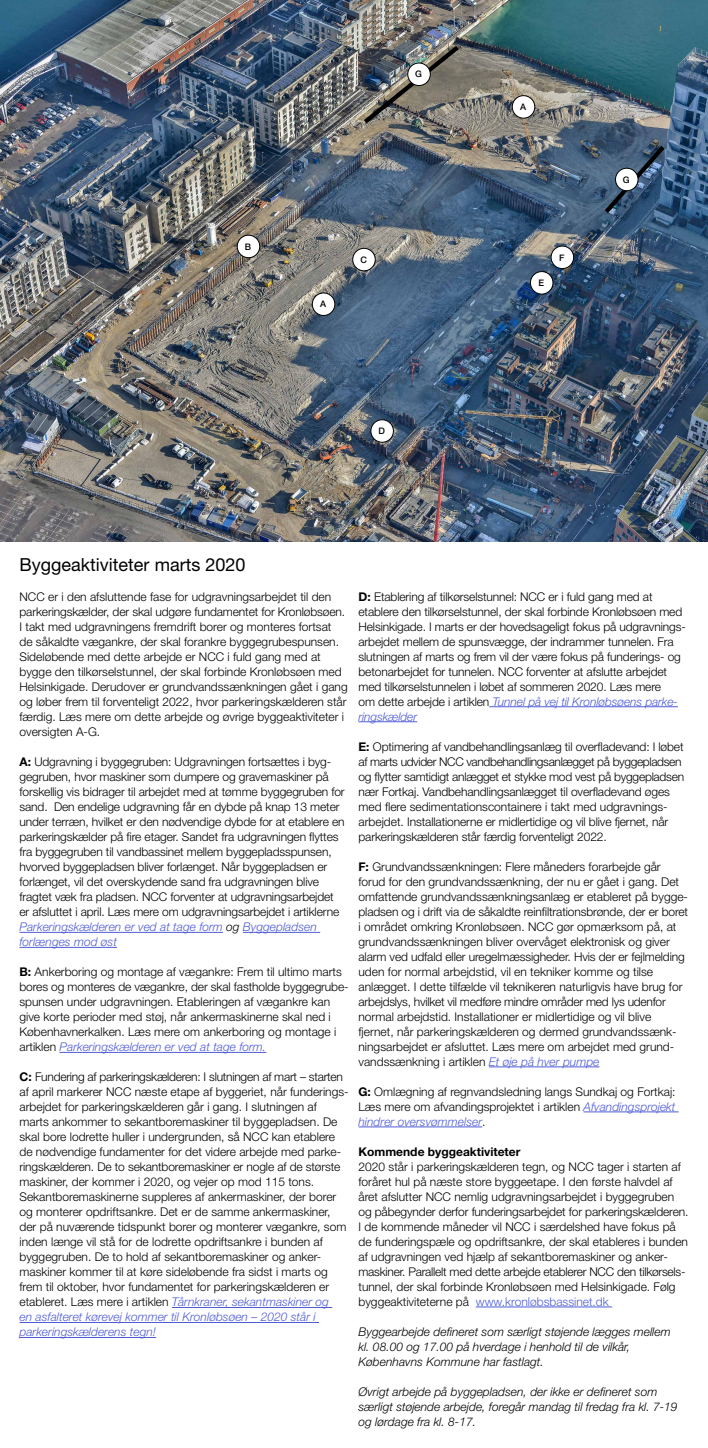
<style>
.page{position:relative;width:708px;height:1448px;background:#fff}
.page>*{position:absolute;margin:0;border:0;box-sizing:border-box;transform-origin:0 0}
.t1{font:18px "Helvetica Neue LT Std";color:#000}
.t2{font:300 12px/15px "Helvetica Neue LT Std";color:#000}
.t3{font:italic 300 12px/15px "Helvetica Neue LT Std";color:#000}
.t4{font:700 12px "Helvetica Neue LT Std";color:#000}
.t5{font:500 9px "Helvetica Neue LT Std";color:#000}
.s1{font-weight:700}
.s2{font-style:italic;color:#4f5cd6}
.s3{font-style:italic}
.s4{color:#4f5cd6}
</style>
<div class="page">
<img style="left:0;top:0;width:707px;height:542px">
<img style="left:359px;top:41px;width:104px;height:87px">
<svg style="left:600px;top:141px;width:68px;height:77px;background:#3d5876"></svg>
<hr style="left:20px;top:932px;width:203px;height:1px;background:#4f5cd6">
<hr style="left:243px;top:932px;width:77px;height:1px;background:#4f5cd6">
<hr style="left:20px;top:947px;width:97px;height:1px;background:#4f5cd6">
<hr style="left:60px;top:1052px;width:206px;height:1px;background:#4f5cd6">
<hr style="left:172px;top:1307px;width:160px;height:1px;background:#4f5cd6">
<hr style="left:20px;top:1322px;width:299px;height:1px;background:#4f5cd6">
<hr style="left:20px;top:1337px;width:136px;height:1px;background:#4f5cd6">
<hr style="left:489px;top:706px;width:188px;height:1px;background:#4f5cd6">
<hr style="left:358px;top:721px;width:59px;height:1px;background:#4f5cd6">
<hr style="left:488px;top:1066px;width:111px;height:1px;background:#4f5cd6">
<hr style="left:583px;top:1111px;width:95px;height:1px;background:#4f5cd6">
<hr style="left:358px;top:1126px;width:124px;height:1px;background:#4f5cd6">
<hr style="left:475px;top:1306px;width:137px;height:1px;background:#4f5cd6">
<div style="left:312px;top:293px;width:22px;height:22px;background:#fff;border-radius:50%"></div>
<div style="left:312px;top:292px;width:23px;height:24px;border:1px solid #000;border-radius:50%"></div>
<div style="left:512px;top:96px;width:22px;height:22px;background:#fff;border-radius:50%"></div>
<div style="left:511px;top:95px;width:24px;height:23px;border:1px solid #000;border-radius:50%"></div>
<div style="left:352px;top:248px;width:23px;height:23px;background:#fff;border-radius:50%"></div>
<div style="left:352px;top:248px;width:23px;height:23px;border:1px solid #000;border-radius:50%"></div>
<div style="left:370px;top:420px;width:23px;height:22px;background:#fff;border-radius:50%"></div>
<div style="left:370px;top:419px;width:23px;height:23px;border:1px solid #000;border-radius:50%"></div>
<div style="left:530px;top:272px;width:22px;height:22px;background:#fff;border-radius:50%"></div>
<div style="left:529px;top:271px;width:24px;height:23px;border:1px solid #000;border-radius:50%"></div>
<div style="left:550px;top:246px;width:23px;height:22px;background:#fff;border-radius:50%"></div>
<div style="left:550px;top:246px;width:23px;height:23px;border:1px solid #000;border-radius:50%"></div>
<div style="left:615px;top:168px;width:22px;height:23px;background:#fff;border-radius:50%"></div>
<div style="left:614px;top:168px;width:24px;height:23px;border:1px solid #000;border-radius:50%"></div>
<div style="left:407px;top:63px;width:23px;height:23px;background:#fff;border-radius:50%"></div>
<div style="left:407px;top:63px;width:23px;height:23px;border:1px solid #000;border-radius:50%"></div>
<div style="left:237px;top:235px;width:22px;height:23px;background:#fff;border-radius:50%"></div>
<div style="left:237px;top:235px;width:23px;height:23px;border:1px solid #000;border-radius:50%"></div>
<p class="t5" style="left:245px;top:241px;width:8px">B</p>
<p class="t5" style="left:415px;top:69px;width:8px">G</p>
<p class="t5" style="left:320px;top:299px;width:8px">A</p>
<p class="t5" style="left:360px;top:254px;width:8px">C</p>
<p class="t5" style="left:378px;top:426px;width:8px">D</p>
<p class="t5" style="left:520px;top:102px;width:8px">A</p>
<p class="t5" style="left:538px;top:277px;width:7px">E</p>
<p class="t5" style="left:559px;top:252px;width:7px">F</p>
<p class="t5" style="left:622px;top:174px;width:8px">G</p>
<h1 class="t1" style="left:20px;top:554px;width:227px">Byggeaktiviteter marts 2020</h1>
<p class="t2" style="left:20px;top:589px;width:329px">NCC er i den afsluttende fase for udgravningsarbejdet til den parkeringskælder, der skal udgøre fundamentet for Kronløbsøen.<br>I takt med udgravningens fremdrift borer og monteres fortsat<br>de såkaldte vægankre, der skal forankre byggegrubespunsen.<br>Sideløbende med dette arbejde er NCC i fuld gang med at bygge den tilkørselstunnel, der skal forbinde Kronløbsøen med Helsinkigade. Derudover er grundvandssænkningen gået i gang og løber frem til forventeligt 2022, hvor parkeringskælderen står færdig. Læs mere om dette arbejde og øvrige byggeaktiviteter i oversigten A-G.</p>
<p class="t2" style="left:20px;top:754px;width:326px"><span class="s1">A:</span> Udgravning i byggegruben: Udgravningen fortsættes i byg&shy;gegruben, hvor maskiner som dumpere og gravemaskiner på forskellig vis bidrager til arbejdet med at tømme byggegruben for sand. Den endelige udgravning får en dybde på knap 13 meter under terræn, hvilket er den nødvendige dybde for at etablere en parkeringskælder på fire etager. Sandet fra udgravningen flyttes fra byggegruben til vandbassinet mellem byggepladsspunsen, hvorved byggepladsen bliver forlænget. Når byggepladsen er forlænget, vil det overskydende sand fra udgravningen blive fragtet væk fra pladsen. NCC forventer at udgravningsarbejdet er afsluttet i april. Læs mere om udgravningsarbejdet i artiklerne <span class="s2">Parkeringskælderen er ved at tage form</span> <span class="s3">og</span> <span class="s2">Byggepladsen forlænges mod øst</span></p>
<p class="t2" style="left:20px;top:964px;width:330px"><span class="s1">B:</span> Ankerboring og montage af vægankre: Frem til ultimo marts bores og monteres de vægankre, der skal fastholde byggegrube&shy;spunsen under udgravningen. Etableringen af vægankre kan give korte perioder med støj, når ankermaskinerne skal ned i Københavnerkalken. Læs mere om ankerboring og montage i artiklen <span class="s2">Parkeringskælderen er ved at tage form.</span></p>
<p class="t2" style="left:20px;top:1069px;width:330px"><span class="s1">C:</span> Fundering af parkeringskælderen: I slutningen af mart – starten af april markerer NCC næste etape af byggeriet, når funderings&shy;arbejdet for parkeringskælderen går i gang. I slutningen af marts ankommer to sekantboremaskiner til byggepladsen. De skal bore lodrette huller i undergrunden, så NCC kan etablere de nødvendige fundamenter for det videre arbejde med parke&shy;ringskælderen. De to sekantboremaskiner er nogle af de største maskiner, der kommer i 2020, og vejer op mod 115 tons.<br>Sekantboremaskinerne suppleres af ankermaskiner, der borer og monterer opdriftsankre. Det er de samme ankermaskiner, der på nuværende tidspunkt borer og monterer vægankre, som inden længe vil stå for de lodrette opdriftsankre i bunden af byggegruben. De to hold af sekantboremaskiner og anker&shy;maskiner kommer til at køre sideløbende fra sidst i marts og frem til oktober, hvor fundamentet for parkeringskælderen er etableret. Læs mere i artiklen <span class="s2">Tårnkraner, sekantmaskiner og<br>en asfalteret kørevej kommer til Kronløbsøen – 2020 står i parkeringskælderens tegn!</span></p>
<p class="t2" style="left:358px;top:588px;width:328px"><span class="s1">D:</span> Etablering af tilkørselstunnel: NCC er i fuld gang med at etablere den tilkørselstunnel, der skal forbinde Kronløbsøen med Helsinkigade. I marts er der hovedsageligt fokus på udgravnings&shy;arbejdet mellem de spunsvægge, der indrammer tunnelen. Fra slutningen af marts og frem vil der være fokus på funderings- og betonarbejdet for tunnelen. NCC forventer at afslutte arbejdet med tilkørselstunnelen i løbet af sommeren 2020. Læs mere<br>om dette arbejde i artiklen <span class="s2">Tunnel på vej til Kronløbsøens parke&shy;ringskælder</span></p>
<p class="t2" style="left:358px;top:738px;width:327px"><span class="s1">E:</span> Optimering af vandbehandlingsanlæg til overfladevand: I løbet af marts udvider NCC vandbehandlingsanlægget på byggepladsen og flytter samtidigt anlægget et stykke mod vest på byggepladsen nær Fortkaj. Vandbehandlingsanlægget til overfladevand øges med flere sedimentationscontainere i takt med udgravnings&shy;arbejdet. Installationerne er midlertidige og vil blive fjernet, når parkeringskælderen står færdig forventeligt 2022.</p>
<p class="t2" style="left:358px;top:858px;width:331px"><span class="s1">F:</span> Grundvandssænkningen: Flere måneders forarbejde går forud for den grundvandssænkning, der nu er gået i gang. Det omfattende grundvandssænkningsanlæg er etableret på bygge&shy;pladsen og i drift via de såkaldte reinfiltrationsbrønde, der er boret i området omkring Kronløbsøen. NCC gør opmærksom på, at grundvandssænkningen bliver overvåget elektronisk og giver alarm ved udfald eller uregelmæssigheder. Hvis der er fejlmelding uden for normal arbejdstid, vil en tekniker komme og tilse anlægget. I dette tilfælde vil teknikeren naturligvis have brug for arbejdslys, hvilket vil medføre mindre områder med lys udenfor normal arbejdstid. Installationer er midlertidige og vil blive fjernet, når parkeringskælderen og dermed grundvandssænk&shy;ningsarbejdet er afsluttet. Læs mere om arbejdet med grund&shy;vandssænkning i artiklen <span class="s2">Et øje på hver pumpe</span></p>
<p class="t2" style="left:358px;top:1083px;width:318px;text-align:justify"><span class="s1">G:</span> Omlægning af regnvandsledning langs Sundkaj og Fortkaj:<br>Læs mere om afvandingsprojektet i artiklen <span class="s2">Afvandingsprojekt hindrer oversvømmelser</span>.</p>
<p class="t4" style="left:358px;top:1144px;width:163px">Kommende byggeaktiviteter</p>
<p class="t2" style="left:358px;top:1158px;width:331px">2020 står i parkeringskælderen tegn, og NCC tager i starten af foråret hul på næste store byggeetape. I den første halvdel af året afslutter NCC nemlig udgravningsarbejdet i byggegruben og påbegynder derfor funderingsarbejdet for parkeringskælderen.<br>I de kommende måneder vil NCC i særdelshed have fokus på de funderingspæle og opdriftsankre, der skal etableres i bunden af udgravningen ved hjælp af sekantboremaskiner og anker&shy;maskiner. Parallelt med dette arbejde etablerer NCC den tilkørsels&shy;tunnel, der skal forbinde Kronløbsøen med Helsinkigade. Følg byggeaktiviteterne på <span class="s4">www.kronløbsbassinet.dk</span></p>
<p class="t3" style="left:358px;top:1323px;width:313px">Byggearbejde defineret som særligt støjende lægges mellem kl. 08.00 og 17.00 på hverdage i henhold til de vilkår,<br>Københavns Kommune har fastlagt.</p>
<p class="t3" style="left:358px;top:1383px;width:320px">Øvrigt arbejde på byggepladsen, der ikke er defineret som særligt støjende arbejde, foregår mandag til fredag fra kl. 7-19 og lørdage fra kl. 8-17.</p>
</div>
